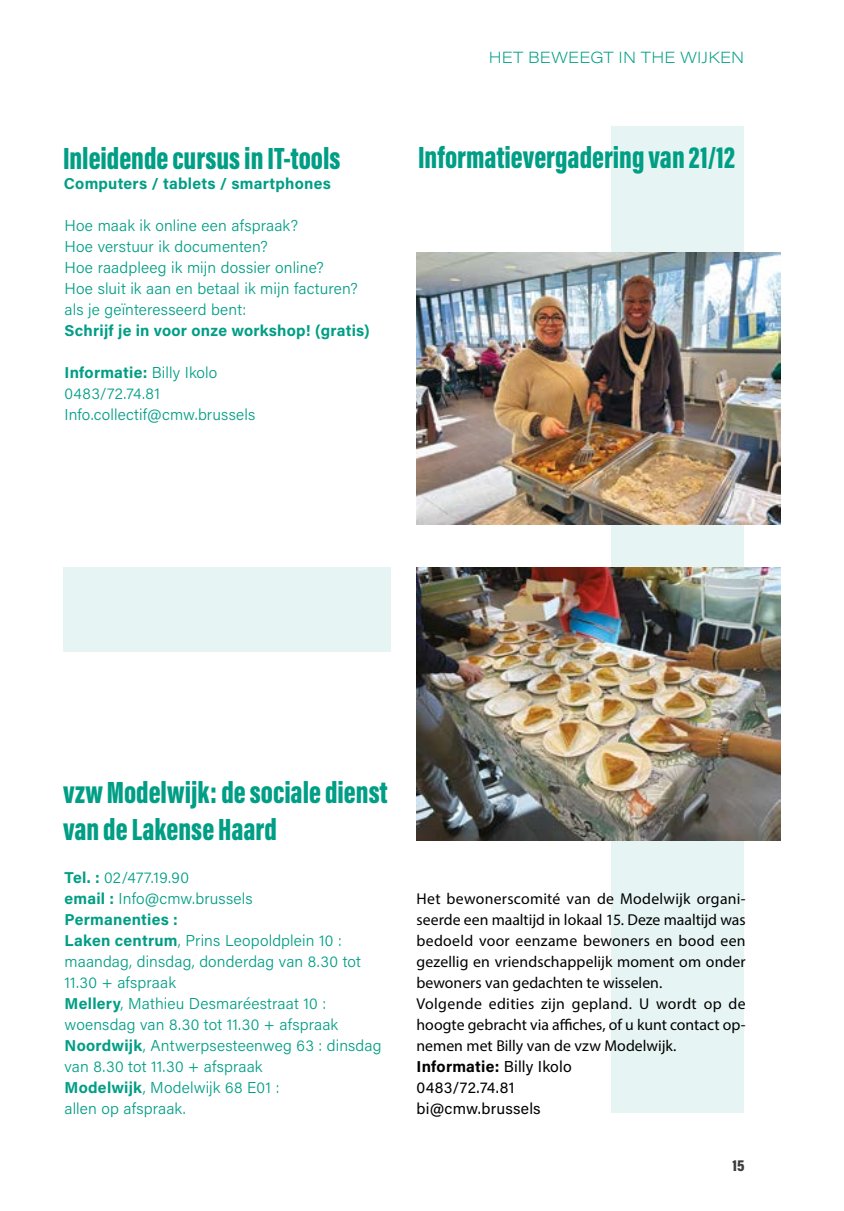
<style>
.page{position:relative;width:844px;height:1211px;background:#fff}
.page>*{position:absolute;margin:0;border:0;box-sizing:border-box;transform-origin:0 0}
.t1{font:900 31.5px/37.8px "Acumin Pro Extra Cond";color:#009e85}
.t2{font:300 15.75px/21px "Acumin Pro";letter-spacing:.01em;color:#009e85}
.t3{font:15.75px/21px "Myriad Pro";letter-spacing:.005em;color:#000}
.t4{font:700 15.75px "Acumin Pro";letter-spacing:.015em;color:#009e85}
.t5{font:15.75px/21px "Acumin Pro";letter-spacing:.015em;color:#000}
.t6{font:200 15.75px "Acumin Pro Wide";letter-spacing:.01em;color:#009e85}
.t7{font:900 15.75px "Acumin Pro Cond";color:#3c3c3b}
.s1{font-weight:700}
</style>
<div class="page">
<div style="left:611px;top:126px;width:133px;height:987px;background:#e6f5f3"></div>
<div style="left:63px;top:567px;width:327px;height:84px;background:#e6f5f3"></div>
<img style="left:416px;top:252px;width:364px;height:273px">
<img style="left:416px;top:567px;width:364px;height:273px">
<h1 class="t1" style="left:63px;top:139px;width:279px">Inleidende cursus in IT-tools</h1>
<p class="t4" style="left:64px;top:172px;width:268px">Computers / tablets / smartphones</p>
<p class="t2" style="left:64px;top:214px;width:295px">Hoe maak ik online een afspraak?<br>Hoe verstuur ik documenten?<br>Hoe raadpleeg ik mijn dossier online?<br>Hoe sluit ik aan en betaal ik mijn facturen? als je geïnteresseerd bent:</p>
<p class="t4" style="left:64px;top:319px;width:306px">Schrijf je in voor onze workshop! (gratis)</p>
<p class="t2" style="left:64px;top:361px;width:192px"><span class="s1">Informatie:</span> Billy Ikolo<br>0483/72.74.81<br>Info.collectif@cmw.brussels</p>
<p class="t6" style="left:488px;top:46px;width:257px">HET BEWEEGT IN THE WIJKEN</p>
<h1 class="t1" style="left:418px;top:138px;width:318px">Informatievergadering van 21/12</h1>
<h1 class="t1" style="left:63px;top:772px;width:326px">vzw Modelwijk: de sociale dienst van de Lakense Haard</h1>
<p class="t2" style="left:64px;top:866px;width:318px"><span class="s1">Tel. :</span> 02/477.19.90<br><span class="s1">email :</span> Info@cmw.brussels<br><span class="s1">Permanenties :<br>Laken centrum</span>, Prins Leopoldplein 10 : maandag, dinsdag, donderdag van 8.30 tot<br>11.30 + afspraak<br><span class="s1">Mellery</span>, Mathieu Desmaréestraat 10 : woensdag van 8.30 tot 11.30 + afspraak<br><span class="s1">Noordwijk</span>, Antwerpsesteenweg 63 : dinsdag van 8.30 tot 11.30 + afspraak<br><span class="s1">Modelwijk</span>, Modelwijk 68 E01 :<br>allen op afspraak.</p>
<p class="t3" style="left:416px;top:887px;width:330px">Het bewonerscomité van de Modelwijk organi&shy;seerde een maaltijd in lokaal 15. Deze maaltijd was bedoeld voor eenzame bewoners en bood een gezellig en vriendschappelijk moment om onder bewoners van gedachten te wisselen.<br>Volgende edities zijn gepland. U wordt op de hoogte gebracht via affiches, of u kunt contact op&shy;nemen met Billy van de vzw Modelwijk.</p>
<p class="t5" style="left:416px;top:1055px;width:157px"><span class="s1">Informatie:</span> Billy Ikolo<br>0483/72.74.81 bi@cmw.brussels</p>
<p class="t7" style="left:732px;top:1155px;width:14px">15</p>
</div>
